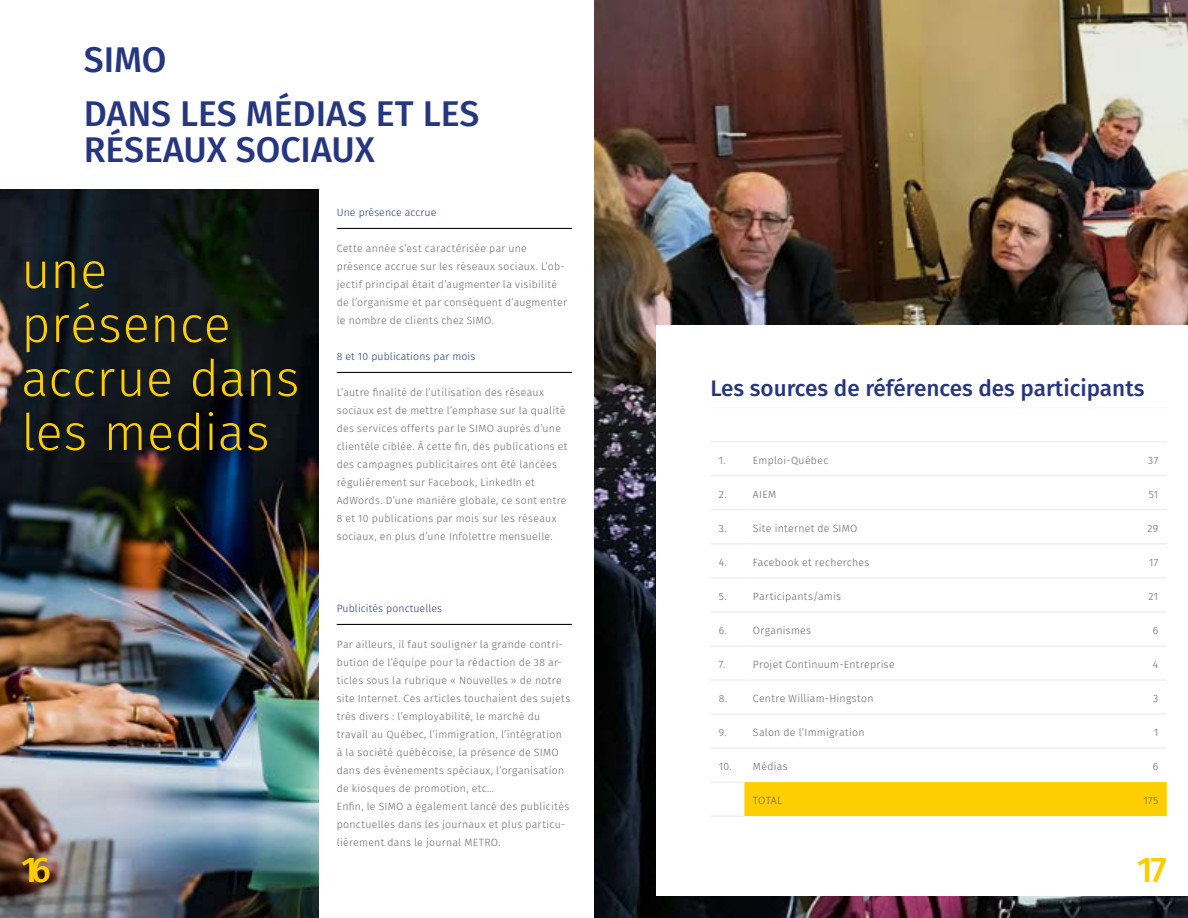
<style>
.page{position:relative;width:1188px;height:918px;background:#fff}
.page>*{position:absolute;margin:0;border:0;box-sizing:border-box;transform-origin:0 0}
.t1{font:300 50.4px/54px "Fira Sans";letter-spacing:.005em;color:#fcce00}
.t2{font:500 35.7px/54px "Fira Sans";color:#263780}
.t3{font:500 35.7px "Fira Sans";color:#fcce00}
.t4{font:500 22.5px "Fira Sans";color:#263780}
.t5{font:300 10.5px/18px "Fira Sans";letter-spacing:.025em;color:#656664}
.t6{font:300 10.5px "Fira Sans";letter-spacing:.025em;color:#646363}
.t7{font:300 10.5px "Fira Sans";letter-spacing:.01em;color:#22397a}
</style>
<div class="page">
<img style="left:0;top:189px;width:319px;height:729px">
<hr style="left:337px;top:228px;width:235px;height:1px;background:#000">
<hr style="left:337px;top:372px;width:235px;height:1px;background:#000">
<hr style="left:337px;top:624px;width:235px;height:1px;background:#000">
<img style="left:594px;top:0;width:594px;height:918px">
<div style="left:657px;top:325px;width:531px;height:571px;background:#fff"></div>
<div style="left:744px;top:782px;width:423px;height:34px;background:#fdcf00"></div>
<hr style="left:710px;top:816px;width:34px;height:1px;background:#e9eae9">
<hr style="left:710px;top:407px;width:34px;height:1px;background:#f9f9f9">
<hr style="left:744px;top:407px;width:298px;height:1px;background:#f9f9f9">
<hr style="left:1042px;top:407px;width:125px;height:1px;background:#f9f9f9">
<hr style="left:1042px;top:441px;width:125px;height:1px;background:#e9eae9">
<hr style="left:1042px;top:475px;width:125px;height:1px;background:#e9eae9">
<hr style="left:1042px;top:509px;width:125px;height:1px;background:#e9eae9">
<hr style="left:1042px;top:543px;width:125px;height:1px;background:#e9eae9">
<hr style="left:1042px;top:578px;width:125px;height:1px;background:#e9eae9">
<hr style="left:1042px;top:612px;width:125px;height:1px;background:#e9eae9">
<hr style="left:1042px;top:646px;width:125px;height:1px;background:#e9eae9">
<hr style="left:1042px;top:680px;width:125px;height:1px;background:#e9eae9">
<hr style="left:1042px;top:714px;width:125px;height:1px;background:#e9eae9">
<hr style="left:1042px;top:748px;width:125px;height:1px;background:#e9eae9">
<hr style="left:710px;top:441px;width:34px;height:1px;background:#e9eae9">
<hr style="left:744px;top:441px;width:298px;height:1px;background:#e9eae9">
<hr style="left:710px;top:475px;width:34px;height:1px;background:#e9eae9">
<hr style="left:744px;top:475px;width:298px;height:1px;background:#e9eae9">
<hr style="left:710px;top:509px;width:34px;height:1px;background:#e9eae9">
<hr style="left:744px;top:509px;width:298px;height:1px;background:#e9eae9">
<hr style="left:710px;top:543px;width:34px;height:1px;background:#e9eae9">
<hr style="left:744px;top:543px;width:298px;height:1px;background:#e9eae9">
<hr style="left:710px;top:578px;width:34px;height:1px;background:#e9eae9">
<hr style="left:744px;top:578px;width:298px;height:1px;background:#e9eae9">
<hr style="left:710px;top:612px;width:34px;height:1px;background:#e9eae9">
<hr style="left:744px;top:612px;width:298px;height:1px;background:#e9eae9">
<hr style="left:710px;top:646px;width:34px;height:1px;background:#e9eae9">
<hr style="left:744px;top:646px;width:298px;height:1px;background:#e9eae9">
<hr style="left:710px;top:680px;width:34px;height:1px;background:#e9eae9">
<hr style="left:744px;top:680px;width:298px;height:1px;background:#e9eae9">
<hr style="left:710px;top:714px;width:34px;height:1px;background:#e9eae9">
<hr style="left:744px;top:714px;width:298px;height:1px;background:#e9eae9">
<hr style="left:710px;top:748px;width:34px;height:1px;background:#e9eae9">
<hr style="left:744px;top:748px;width:298px;height:1px;background:#e9eae9">
<hr style="left:710px;top:782px;width:34px;height:1px;background:#e9eae9">
<h2 class="t2" style="left:84px;top:31px;width:397px">SIMO<br>DANS LES MÉDIAS ET LES</h2>
<h2 class="t2" style="left:84px;top:121px;width:293px">RÉSEAUX SOCIAUX</h2>
<h1 class="t1" style="left:21px;top:243px;width:280px">une présence accrue dans les medias</h1>
<p class="t7" style="left:337px;top:205px;width:101px">Une présence accrue</p>
<p class="t5" style="left:337px;top:239px;width:232px">Cette année s’est caractérisée par une présence accrue sur les réseaux sociaux. L’ob&shy;jectif principal était d’augmenter la visibilité de l’organisme et par conséquent d’augmenter le nombre de clients chez SIMO.</p>
<p class="t7" style="left:337px;top:349px;width:140px">8 et 10 publications par mois</p>
<p class="t5" style="left:337px;top:383px;width:232px">L’autre finalité de l’utilisation des réseaux sociaux est de mettre l’emphase sur la qualité des services offerts par le SIMO auprès d’une clientèle ciblée. À cette fin, des publications et des campagnes publicitaires ont été lancées régulièrement sur Facebook, LinkedIn et AdWords. D’une manière globale, ce sont entre 8 et 10 publications par mois sur les réseaux sociaux, en plus d’une Infolettre mensuelle.</p>
<p class="t7" style="left:337px;top:601px;width:107px">Publicités ponctuelles</p>
<p class="t5" style="left:337px;top:635px;width:235px">Par ailleurs, il faut souligner la grande contri&shy;bution de l’équipe pour la rédaction de 38 ar&shy;ticles sous la rubrique « Nouvelles » de notre site Internet. Ces articles touchaient des sujets très divers : l’employabilité, le marché du travail au Québec, l’immigration, l’intégration<br>à la société québécoise, la présence de SIMO dans des événements spéciaux, l’organisation de kiosques de promotion, etc…<br>Enfin, le SIMO a également lancé des publicités ponctuelles dans les journaux et plus particu&shy;lièrement dans le journal METRO.</p>
<h3 class="t4" style="left:710px;top:370px;width:436px">Les sources de références des participants</h3>
<p class="t6" style="left:719px;top:453px;width:8px">1.</p>
<p class="t5" style="left:753px;top:451px;width:77px">Emploi-Québec</p>
<p class="t6" style="left:1148px;top:453px;width:12px">37</p>
<p class="t6" style="left:719px;top:487px;width:9px">2.</p>
<p class="t6" style="left:753px;top:487px;width:25px">AIEM</p>
<p class="t6" style="left:1149px;top:487px;width:11px">51</p>
<p class="t6" style="left:719px;top:521px;width:9px">3.</p>
<p class="t6" style="left:753px;top:521px;width:106px">Site internet de SIMO</p>
<p class="t6" style="left:1147px;top:521px;width:12px">29</p>
<p class="t6" style="left:719px;top:555px;width:10px">4.</p>
<p class="t6" style="left:753px;top:555px;width:118px">Facebook et recherches</p>
<p class="t6" style="left:1149px;top:555px;width:11px">17</p>
<p class="t6" style="left:719px;top:589px;width:9px">5.</p>
<p class="t6" style="left:753px;top:589px;width:90px">Participants/amis</p>
<p class="t6" style="left:1149px;top:589px;width:11px">21</p>
<p class="t6" style="left:719px;top:623px;width:10px">6.</p>
<p class="t6" style="left:753px;top:623px;width:60px">Organismes</p>
<p class="t6" style="left:1153px;top:623px;width:7px">6</p>
<p class="t6" style="left:719px;top:657px;width:8px">7.</p>
<p class="t6" style="left:753px;top:657px;width:143px">Projet Continuum-Entreprise</p>
<p class="t6" style="left:1153px;top:657px;width:7px">4</p>
<p class="t6" style="left:719px;top:691px;width:10px">8.</p>
<p class="t6" style="left:753px;top:691px;width:122px">Centre William-Hingston</p>
<p class="t6" style="left:1153px;top:691px;width:7px">3</p>
<p class="t6" style="left:719px;top:725px;width:9px">9.</p>
<p class="t6" style="left:753px;top:725px;width:113px">Salon de l’Immigration</p>
<p class="t6" style="left:1154px;top:725px;width:6px">1</p>
<p class="t6" style="left:719px;top:759px;width:70px">10. Médias</p>
<p class="t6" style="left:1153px;top:759px;width:7px">6</p>
<p class="t6" style="left:753px;top:793px;width:31px">TOTAL</p>
<p class="t6" style="left:1144px;top:793px;width:16px">175</p>
<h2 class="t3" style="left:21px;top:841px;width:31px">16</h2>
<h2 class="t3" style="left:1137px;top:841px;width:31px">17</h2>
</div>
